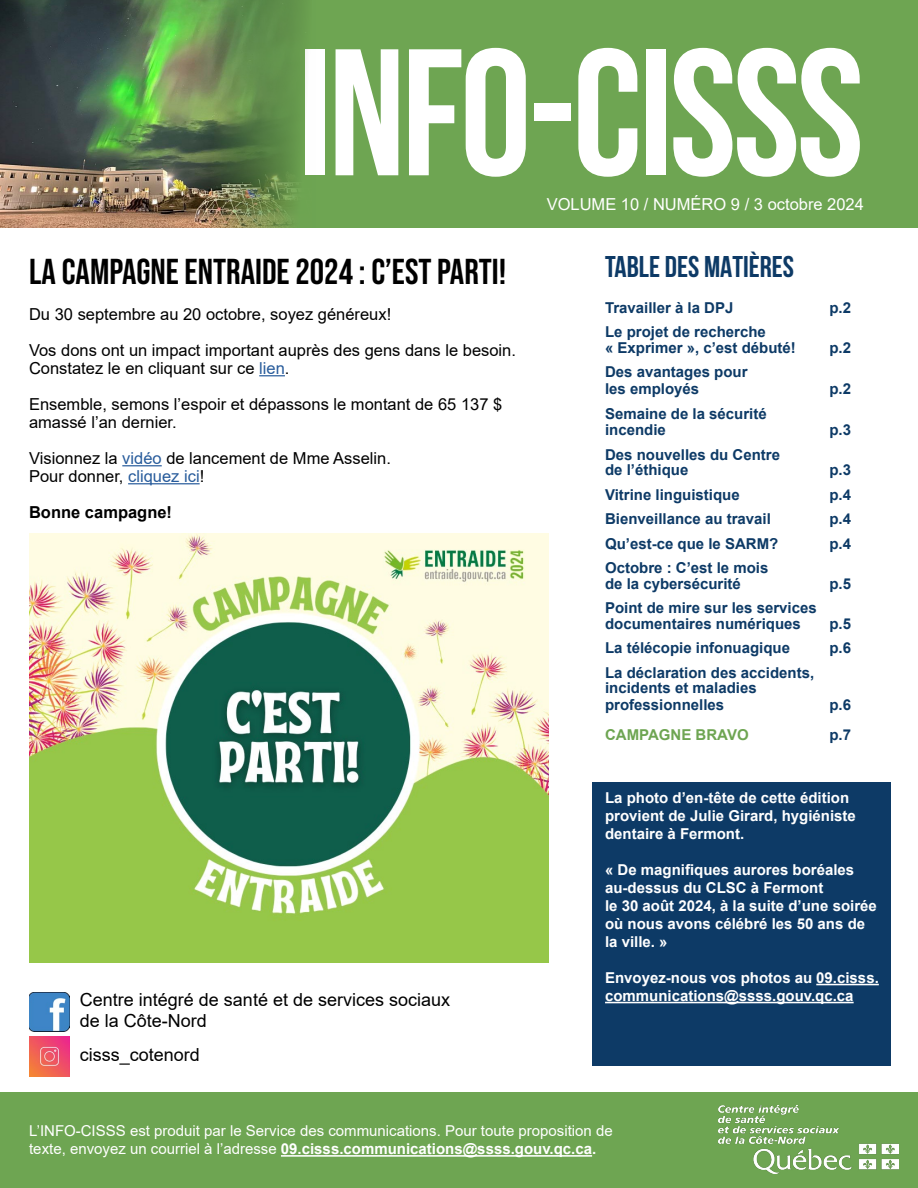
<style>
.page{position:relative;width:918px;height:1188px;background:#fff}
.page>*{position:absolute;margin:0;border:0;box-sizing:border-box;transform-origin:0 0}
.t1{font:700 180px "Bebas Neue";letter-spacing:-.02em;color:#fff}
.t2{font:36px "Bebas Neue";color:#000}
.t3{font:700 30px "Bebas Neue";color:#0d3a66}
.t4{font:18px/33.9px "Arial";color:#000}
.t5{font:16.5px/36px "Arial";color:#000}
.t6{font:700 16.5px/36px "Arial";color:#000}
.t7{font:16.5px "Arial";color:#fff}
.t8{font:700 15px/15.8px "Arial";color:#0d3a66}
.t9{font:700 15px/18px "Arial";color:#fff}
.t10{font:15px/18px "Arial";color:#fff}
.t11{font:700 15px "Arial";color:#6ea552}
.s1{color:#275b9b}
.s2{font-weight:400}
.s3{font-weight:400;color:#275b9b}
.s4{font-weight:700}
</style>
<div class="page">
<div style="left:0;top:0;width:918px;height:227px;background:#6ea552"></div>
<div style="left:1px;top:1092px;width:917px;height:96px;background:#6ea552"></div>
<img style="left:719px;top:1105px;width:179px;height:69px">
<hr style="left:281px;top:1155px;width:311px;height:2px;background:#fff">
<div style="left:593px;top:782px;width:298px;height:283px;background:#0d3a66"></div>
<hr style="left:816px;top:984px;width:63px;height:1px;background:#fff">
<hr style="left:605px;top:1002px;width:249px;height:1px;background:#fff">
<img style="left:29px;top:1037px;width:40px;height:40px">
<img style="left:29px;top:993px;width:40px;height:38px">
<svg style="left:259px;top:375px;width:26px;height:1px"></svg>
<hr style="left:122px;top:465px;width:40px;height:1px;background:#275b9b">
<hr style="left:128px;top:483px;width:72px;height:1px;background:#275b9b">
<img style="left:0;top:0;width:304px;height:227px">
<img style="left:29px;top:534px;width:519px;height:428px">
<h1 class="t1" style="left:298px;top:14px;width:568px">INFO-CISSS</h1>
<h2 class="t2" style="left:29px;top:251px;width:479px">LA CAMPAGNE ENTRAIDE 2024 : C’EST PARTI!</h2>
<p class="t5" style="left:29px;top:296px;width:489px">Du 30 septembre au 20 octobre, soyez généreux!<br>Vos dons ont un impact important auprès des gens dans le besoin.</p>
<p class="t5" style="left:29px;top:350px;width:475px">Constatez le en cliquant sur ce <span class="s1">lien</span>.<br>Ensemble, semons l’espoir et dépassons le montant de 65 137 $</p>
<p class="t5" style="left:29px;top:404px;width:363px">amassé l’an dernier.<br>Visionnez la <span class="s1">vidéo</span> de lancement de Mme Asselin.</p>
<p class="t6" style="left:29px;top:458px;width:177px"><span class="s2">Pour donner,</span> <span class="s3">cliquez ici</span><span class="s2">!<br></span>Bonne campagne!</p>
<p class="t7" style="left:547px;top:193px;width:319px">VOLUME 10 / NUMÉRO 9 / 3 octobre 2024</p>
<h3 class="t3" style="left:605px;top:250px;width:191px">TABLE DES MATIÈRES</h3>
<p class="t8" style="left:605px;top:300px;width:130px">Travailler à la DPJ</p>
<p class="t8" style="left:829px;top:300px;width:23px">p.2</p>
<p class="t8" style="left:605px;top:324px;width:192px">Le projet de recherche<br>« Exprimer », c’est débuté!</p>
<p class="t8" style="left:829px;top:340px;width:23px">p.2</p>
<p class="t8" style="left:605px;top:364px;width:144px;line-height:16.5px">Des avantages pour les employés</p>
<p class="t8" style="left:605px;top:405px;width:163px;line-height:16.5px">Semaine de la sécurité incendie</p>
<p class="t8" style="left:605px;top:447px;width:177px">Des nouvelles du Centre de l’éthique</p>
<p class="t8" style="left:829px;top:381px;width:23px">p.2</p>
<p class="t8" style="left:829px;top:422px;width:23px">p.3</p>
<p class="t8" style="left:829px;top:462px;width:23px">p.3</p>
<p class="t8" style="left:605px;top:487px;width:136px">Vitrine linguistique</p>
<p class="t8" style="left:829px;top:487px;width:23px">p.4</p>
<p class="t8" style="left:605px;top:511px;width:167px">Bienveillance au travail</p>
<p class="t8" style="left:829px;top:511px;width:23px">p.4</p>
<p class="t8" style="left:605px;top:536px;width:175px">Qu’est-ce que le SARM?</p>
<p class="t8" style="left:829px;top:536px;width:23px">p.4</p>
<p class="t8" style="left:605px;top:560px;width:165px">Octobre : C’est le mois de la cybersécurité</p>
<p class="t8" style="left:829px;top:576px;width:23px">p.5</p>
<p class="t8" style="left:605px;top:600px;width:213px">Point de mire sur les services documentaires numériques</p>
<p class="t8" style="left:829px;top:616px;width:23px">p.5</p>
<p class="t8" style="left:605px;top:640px;width:187px">La télécopie infonuagique</p>
<p class="t8" style="left:829px;top:640px;width:23px">p.6</p>
<p class="t8" style="left:605px;top:664px;width:211px;line-height:16.2px">La déclaration des accidents, incidents et maladies professionnelles</p>
<p class="t8" style="left:829px;top:697px;width:23px">p.6</p>
<p class="t11" style="left:605px;top:724px;width:145px">CAMPAGNE BRAVO</p>
<p class="t8" style="left:829px;top:727px;width:23px">p.7</p>
<p class="t9" style="left:605px;top:789px;width:252px">La photo d’en-tête de cette édition provient de Julie Girard, hygiéniste dentaire à Fermont.</p>
<p class="t9" style="left:605px;top:861px;width:273px">« De magnifiques aurores boréales au-dessus du CLSC à Fermont<br>le 30 août 2024, à la suite d’une soirée où nous avons célébré les 50 ans de la ville. »</p>
<p class="t9" style="left:605px;top:969px;width:275px">Envoyez-nous vos photos au 09.cisss.</p>
<p class="t4" style="left:80px;top:982px;width:372px">Centre intégré de santé et de services sociaux</p>
<p class="t9" style="left:605px;top:987px;width:250px">communications@ssss.gouv.qc.ca</p>
<p class="t4" style="left:80px;top:1004px;width:129px">de la Côte-Nord cisss_cotenord</p>
<p class="t10" style="left:29px;top:1122px;width:585px">L’INFO-CISSS est produit par le Service des communications. Pour toute proposition de texte, envoyez un courriel à l’adresse <span class="s4">09.cisss.communications@ssss.gouv.qc.ca.</span></p>
</div>
